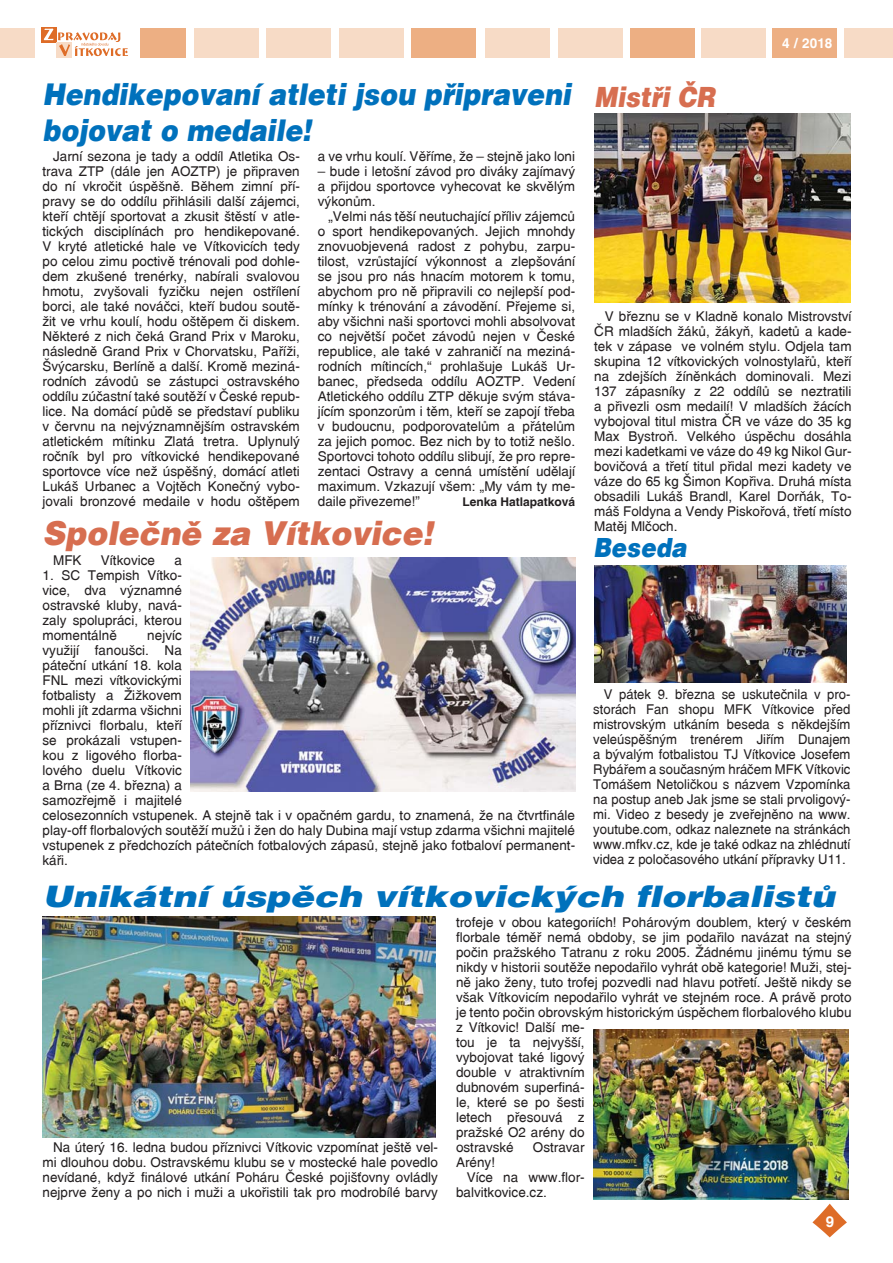
<style>
.page{position:relative;width:893px;height:1263px;background:#fff}
.page>*{position:absolute;margin:0;border:0;box-sizing:border-box;transform-origin:0 0}
.t1{font:italic 900 33px "Switzerland";color:#d76e50;scale:.95 1}
.t2{font:italic 900 30px/36px "Switzerland";color:#0071bc;scale:.89 1}
.t3{font:italic 900 29.7px "Switzerland";color:#0071bc;scale:1.21 1}
.t4{font:italic 900 27.9px "Switzerland";color:#d76e50;scale:.87 1}
.t5{font:italic 900 26.4px "Switzerland";color:#0071bc;scale:.87 1}
.t6{font:700 15px "Switzerland";color:#fff}
.t7{font:13.5px/15px "Switzerland";color:#231f20;text-align:justify}
.t8{font:700 13.5px "Switzerland";color:#fff}
.t9{font:700 12px "Switzerland";color:#231f20}
</style>
<div class="page">
<svg style="left:812px;top:1204px;width:35px;height:33px"></svg>
<div style="left:485px;top:28px;width:65px;height:29px;background:#f7dbc6"></div>
<div style="left:558px;top:28px;width:65px;height:29px;background:#f7dbc6"></div>
<div style="left:630px;top:28px;width:65px;height:29px;background:#edaf83"></div>
<div style="left:266px;top:28px;width:65px;height:29px;background:#f7dbc6"></div>
<div style="left:339px;top:28px;width:65px;height:29px;background:#f7dbc6"></div>
<div style="left:194px;top:28px;width:64px;height:29px;background:#f7dbc6"></div>
<div style="left:141px;top:28px;width:45px;height:29px;background:#edaf83"></div>
<div style="left:0;top:28px;width:34px;height:30px;background:#f7dbc6"></div>
<div style="left:411px;top:28px;width:65px;height:29px;background:#edaf83"></div>
<div style="left:701px;top:28px;width:65px;height:29px;background:#f7dbc6"></div>
<div style="left:772px;top:28px;width:65px;height:29px;background:#edaf83"></div>
<div style="left:844px;top:28px;width:49px;height:29px;background:#f7dbc6"></div>
<svg style="left:41px;top:27px;width:15px;height:15px"></svg>
<div style="left:57px;top:42px;width:15px;height:16px;background:#f7dbc6"></div>
<svg style="left:44px;top:29px;width:84px;height:27px"></svg>
<img style="left:594px;top:566px;width:253px;height:117px">
<img style="left:190px;top:557px;width:385px;height:234px">
<img style="left:593px;top:1030px;width:255px;height:169px">
<img style="left:43px;top:916px;width:393px;height:221px">
<img style="left:594px;top:114px;width:256px;height:189px">
<h2 class="t2" style="left:43px;top:78px;width:595px">Hendikepovaní atleti jsou připraveni bojovat o medaile!</h2>
<p class="t7" style="left:43px;top:148px;width:259px;text-indent:11px">Jarní sezona je tady a oddíl Atletika Os&shy;trava ZTP (dále jen AOZTP) je připraven do ní vkročit úspěšně. Během zimní pří&shy;pravy se do oddílu přihlásili další zájemci, kteří chtějí sportovat a zkusit štěstí v atle&shy;tických disciplínách pro hendikepované.<br>V kryté atletické hale ve Vítkovicích tedy po celou zimu poctivě trénovali pod dohle&shy;dem zkušené trenérky, nabírali svalovou hmotu, zvyšovali fyzičku nejen ostřílení borci, ale také nováčci, kteří budou soutě&shy;žit ve vrhu koulí, hodu oštěpem či diskem.<br>Některé z nich čeká Grand Prix v Maroku, následně Grand Prix v Chorvatsku, Paříži, Švýcarsku, Berlíně a další. Kromě meziná&shy;rodních závodů se zástupci ostravského oddílu zúčastní také soutěží v České repub&shy;lice. Na domácí půdě se představí publiku v červnu na nejvýznamnějším ostravském atletickém mítinku Zlatá tretra. Uplynulý ročník byl pro vítkovické hendikepované sportovce více než úspěšný, domácí atleti Lukáš Urbanec a Vojtěch Konečný vybo&shy;jovali bronzové medaile v hodu oštěpem</p>
<p class="t7" style="left:318px;top:148px;width:259px">a ve vrhu koulí. Věříme, že – stejně jako loni</p>
<p class="t7" style="left:318px;top:163px;width:259px">– bude i letošní závod pro diváky zajímavý a přijdou sportovce vyhecovat ke skvělým výkonům.</p>
<p class="t7" style="left:318px;top:208px;width:259px;text-indent:11px">„Velmi nás těší neutuchající příliv zájemců o sport hendikepovaných. Jejich mnohdy znovuobjevená radost z pohybu, zarpu&shy;tilost, vzrůstající výkonnost a zlepšování se jsou pro nás hnacím motorem k tomu, abychom pro ně připravili co nejlepší pod&shy;mínky k trénování a závodění. Přejeme si, aby všichni naši sportovci mohli absolvovat co největší počet závodů nejen v České republice, ale také v zahraničí na meziná&shy;rodních mítincích,“ prohlašuje Lukáš Ur&shy;banec, předseda oddílu AOZTP. Vedení Atletického oddílu ZTP děkuje svým stáva&shy;jícím sponzorům i těm, kteří se zapojí třeba v budoucnu, podporovatelům a přátelům za jejich pomoc. Bez nich by to totiž nešlo.<br>Sportovci tohoto oddílu slibují, že pro repre&shy;zentaci Ostravy a cenná umístění udělají maximum. Vzkazují všem: „My vám ty me&shy;daile přivezeme!”</p>
<p class="t9" style="left:462px;top:494px;width:114px">Lenka Hatlapatková</p>
<h1 class="t1" style="left:43px;top:514px;width:412px">Společně za Vítkovice!</h1>
<p class="t7" style="left:53px;top:553px;width:30px">MFK</p>
<p class="t7" style="left:101px;top:553px;width:56px">Vítkovice</p>
<p class="t7" style="left:174px;top:553px;width:9px">a</p>
<p class="t7" style="left:43px;top:568px;width:141px">1. SC Tempish Vítko&shy;vice, dva významné ostravské kluby, navá&shy;zaly spolupráci, kterou momentálně</p>
<p class="t7" style="left:43px;top:628px;width:534px;text-align:left;text-indent:105px">nejvíc<br>využijí fanoušci. Na<br>páteční utkání 18. kola<br>FNL mezi vítkovickými<br>fotbalisty a Žižkovem<br>mohli jít zdarma všichni<br>příznivci florbalu, kteří<br>se prokázali vstupen-<br>kou z ligového florba-<br>lového duelu Vítkovic<br>a Brna (ze 4. března) a<br>samozřejmě i majitelé<br>celosezonních vstupenek. A stejně tak i v opačném gardu, to znamená, že na čtvrtfinále play-off florbalových soutěží mužů i žen do haly Dubina mají vstup zdarma všichni majitelé vstupenek z předchozích pátečních fotbalových zápasů, stejně jako fotbaloví permanent&shy;káři.</p>
<h3 class="t4" style="left:594px;top:80px;width:140px">Mistři ČR</h3>
<p class="t8" style="left:782px;top:35px;width:52px">4 / 2018</p>
<p class="t7" style="left:594px;top:309px;width:259px;text-indent:11px">V březnu se v Kladně konalo Mistrovství ČR mladších žáků, žákyň, kadetů a kade&shy;tek v zápase ve volném stylu. Odjela tam skupina 12 vítkovických volnostylařů, kteří na zdejších žíněnkách dominovali. Mezi 137 zápasníky z 22 oddílů se neztratili a přivezli osm medailí! V mladších žácích vybojoval titul mistra ČR ve váze do 35 kg Max Bystroň. Velkého úspěchu dosáhla mezi kadetkami ve váze do 49 kg Nikol Gur&shy;bovičová a třetí titul přidal mezi kadety ve váze do 65 kg Šimon Kopřiva. Druhá místa obsadili Lukáš Brandl, Karel Dorňák, To&shy;máš Foldyna a Vendy Piskořová, třetí místo Matěj Mlčoch.</p>
<h3 class="t5" style="left:593px;top:532px;width:109px">Beseda</h3>
<p class="t7" style="left:593px;top:687px;width:259px;text-indent:11px">V pátek 9. března se uskutečnila v pro&shy;storách Fan shopu MFK Vítkovice před mistrovským utkáním beseda s někdejším veleúspěšným trenérem Jiřím Dunajem a bývalým fotbalistou TJ Vítkovice Josefem Rybářem a současným hráčem MFK Vítkovic Tomášem Netoličkou s názvem Vzpomínka na postup aneb Jak jsme se stali prvoligový&shy;mi. Video z besedy je zveřejněno na www. youtube.com, odkaz naleznete na stránkách www.mfkv.cz, kde je také odkaz na zhlédnutí videa z poločasového utkání přípravky U11.</p>
<h3 class="t3" style="left:43px;top:878px;width:656px">Unikátní úspěch vítkovických florbalistů</h3>
<p class="t7" style="left:43px;top:1140px;width:397px;text-indent:11px">Na úterý 16. ledna budou příznivci Vítkovic vzpomínat ještě vel&shy;mi dlouhou dobu. Ostravskému klubu se v mostecké hale povedlo nevídané, když finálové utkání Poháru České pojišťovny ovládly nejprve ženy a po nich i muži a ukořistili tak pro modrobílé barvy</p>
<p class="t7" style="left:456px;top:914px;width:397px;text-align:left">trofeje v obou kategoriích! Pohárovým doublem, který v českém florbale téměř nemá obdoby, se jim podařilo navázat na stejný počin pražského Tatranu z roku 2005. Žádnému jinému týmu se nikdy v historii soutěže nepodařilo vyhrát obě kategorie! Muži, stej&shy;ně jako ženy, tuto trofej pozvedli nad hlavu potřetí. Ještě nikdy se však Vítkovicím nepodařilo vyhrát ve stejném roce. A právě proto je tento počin obrovským historickým úspěchem florbalového klubu z Vítkovic! Další me-<br>tou je ta nejvyšší,<br>vybojovat také ligový<br>double v atraktivním<br>dubnovém superfiná-<br>le, které se po šesti<br>letech přesouvá z<br>pražské O2 arény do<br>ostravské</p>
<p class="t7" style="left:533px;top:1139px;width:53px">Ostravar</p>
<p class="t7" style="left:456px;top:1154px;width:41px">Arény!</p>
<p class="t7" style="left:467px;top:1169px;width:119px">Více na www.flor-</p>
<p class="t7" style="left:456px;top:1184px;width:92px">balvitkovice.cz.</p>
<p class="t6" style="left:826px;top:1212px;width:10px">9</p>
</div>
